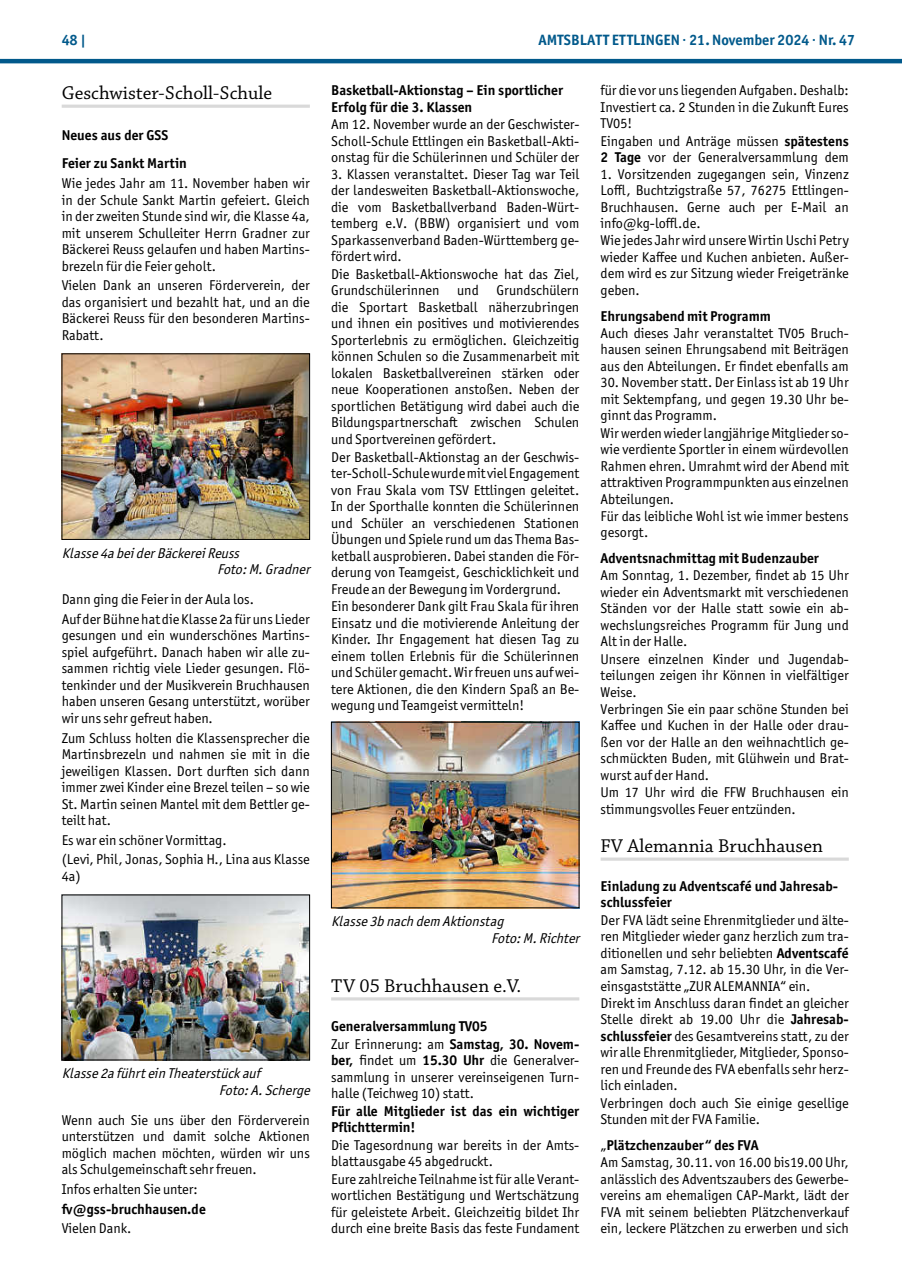
<style>
.page{position:relative;width:902px;height:1280px;background:#fff}
.page>*{position:absolute;margin:0;border:0;box-sizing:border-box;transform-origin:0 0}
.t1{font:19.5px "Chaparral Pro";color:#000}
.t2{font:700 15px "Officina Sans ITC Pro";color:#01598b}
.t3{font:14.25px/16.6px "Officina Sans ITC Pro";color:#000}
.t4{font:700 14.25px/16.5px "Officina Sans ITC Pro";color:#000}
.t5{font:italic 14.25px/16.5px "Officina Sans ITC Pro";color:#000}
.s1{font-weight:700}
</style>
<div class="page">
<hr style="left:0;top:59px;width:901px;height:4px;background:#01598b">
<hr style="left:62px;top:105px;width:248px;height:3px;background:#d9d9d9">
<img style="left:64px;top:356px;width:244px;height:182px">
<div style="left:62px;top:354px;width:248px;height:186px;border:1px solid #000"></div>
<img style="left:64px;top:897px;width:244px;height:161px">
<div style="left:62px;top:895px;width:248px;height:165px;border:1px solid #000"></div>
<hr style="left:331px;top:997px;width:248px;height:3px;background:#d9d9d9">
<img style="left:333px;top:724px;width:244px;height:182px">
<div style="left:331px;top:722px;width:248px;height:186px;border:1px solid #000"></div>
<hr style="left:600px;top:857px;width:248px;height:4px;background:#e3e3e3">
<p class="t2" style="left:62px;top:31px;width:26px">48 |</p>
<p class="t2" style="left:538px;top:31px;width:318px">AMTSBLATT ETTLINGEN · 21. November 2024 · Nr. 47</p>
<h1 class="t1" style="left:62px;top:82px;width:212px">Geschwister-Scholl-Schule</h1>
<p class="t4" style="left:62px;top:121px;width:127px;line-height:28px">Neues aus der GSS<br>Feier zu Sankt Martin</p>
<p class="t3" style="left:62px;top:175px;width:250px;text-align:justify">Wie jedes Jahr am 11. November haben wir in der Schule Sankt Martin gefeiert. Gleich in der zweiten Stunde sind wir, die Klasse 4a, mit unserem Schulleiter Herrn Gradner zur Bäckerei Reuss gelaufen und haben Martins&shy;brezeln für die Feier geholt.</p>
<p class="t3" style="left:62px;top:277px;width:250px;text-align:justify">Vielen Dank an unseren Förderverein, der das organisiert und bezahlt hat, und an die Bäckerei Reuss für den besonderen Martins-Rabatt.</p>
<p class="t4" style="left:331px;top:82px;width:233px">Basketball-Aktionstag – Ein sportlicher<br>Erfolg für die 3. Klassen</p>
<p class="t3" style="left:331px;top:116px;width:250px;text-align:justify">Am 12. November wurde an der Geschwister-Scholl-Schule Ettlingen ein Basketball-Akti&shy;onstag für die Schülerinnen und Schüler der</p>
<p class="t3" style="left:331px;top:166px;width:250px">3. Klassen veranstaltet. Dieser Tag war Teil der landesweiten Basketball-Aktionswoche, die vom Basketballverband Baden-Würt&shy;temberg e.V. (BBW) organisiert und vom Sparkassenverband Baden-Württemberg ge&shy;fördert wird.<br>Die Basketball-Aktionswoche hat das Ziel, Grundschülerinnen und Grundschülern die Sportart Basketball näherzubringen und ihnen ein positives und motivierendes Sporterlebnis zu ermöglichen. Gleichzeitig können Schulen so die Zusammenarbeit mit lokalen Basketballvereinen stärken oder neue Kooperationen anstoßen. Neben der sportlichen Betätigung wird dabei auch die Bildungspartnerschaft zwischen Schulen und Sportvereinen gefördert.<br>Der Basketball-Aktionstag an der Geschwis&shy;ter-Scholl-Schule wurde mit viel Engagement von Frau Skala vom TSV Ettlingen geleitet.<br>In der Sporthalle konnten die Schülerinnen und Schüler an verschiedenen Stationen Übungen und Spiele rund um das Thema Bas&shy;ketball ausprobieren. Dabei standen die För&shy;derung von Teamgeist, Geschicklichkeit und Freude an der Bewegung im Vordergrund.<br>Ein besonderer Dank gilt Frau Skala für ihren Einsatz und die motivierende Anleitung der Kinder. Ihr Engagement hat diesen Tag zu einem tollen Erlebnis für die Schülerinnen und Schüler gemacht. Wir freuen uns auf wei&shy;tere Aktionen, die den Kindern Spaß an Be&shy;wegung und Teamgeist vermitteln!</p>
<p class="t3" style="left:600px;top:82px;width:250px">für die vor uns liegenden Aufgaben. Deshalb:<br>Investiert ca. 2 Stunden in die Zukunft Eures TV05!<br>Eingaben und Anträge müssen <span class="s1">spätestens 2 Tage</span> vor der Generalversammlung dem</p>
<p class="t3" style="left:600px;top:165px;width:250px">1. Vorsitzenden zugegangen sein, Vinzenz Loffl, Buchtzigstraße 57, 76275 Ettlingen-Bruchhausen. Gerne auch per E-Mail an info@kg-loffl.de.<br>Wie jedes Jahr wird unsere Wirtin Uschi Petry wieder Kaffee und Kuchen anbieten. Außer&shy;dem wird es zur Sitzung wieder Freigetränke geben.</p>
<p class="t4" style="left:600px;top:307px;width:172px">Ehrungsabend mit Programm</p>
<p class="t3" style="left:600px;top:325px;width:250px;text-align:justify">Auch dieses Jahr veranstaltet TV05 Bruch&shy;hausen seinen Ehrungsabend mit Beiträgen aus den Abteilungen. Er findet ebenfalls am</p>
<p class="t3" style="left:600px;top:374px;width:250px">30. November statt. Der Einlass ist ab 19 Uhr mit Sektempfang, und gegen 19.30 Uhr be&shy;ginnt das Programm.<br>Wir werden wieder langjährige Mitglieder so&shy;wie verdiente Sportler in einem würdevollen Rahmen ehren. Umrahmt wird der Abend mit attraktiven Programmpunkten aus einzelnen Abteilungen.<br>Für das leibliche Wohl ist wie immer bestens gesorgt.</p>
<p class="t4" style="left:600px;top:550px;width:220px">Adventsnachmittag mit Budenzauber</p>
<p class="t3" style="left:600px;top:567px;width:250px">Am Sonntag, 1. Dezember, findet ab 15 Uhr wieder ein Adventsmarkt mit verschiedenen Ständen vor der Halle statt sowie ein ab&shy;wechslungsreiches Programm für Jung und Alt in der Halle.<br>Unsere einzelnen Kinder und Jugendab&shy;teilungen zeigen ihr Können in vielfältiger Weise.<br>Verbringen Sie ein paar schöne Stunden bei Kaffee und Kuchen in der Halle oder drau&shy;ßen vor der Halle an den weihnachtlich ge&shy;schmückten Buden, mit Glühwein und Brat&shy;wurst auf der Hand.<br>Um 17 Uhr wird die FFW Bruchhausen ein stimmungsvolles Feuer entzünden.</p>
<h1 class="t1" style="left:600px;top:835px;width:224px">FV Alemannia Bruchhausen</h1>
<p class="t4" style="left:600px;top:878px;width:239px">Einladung zu Adventscafé und Jahresab&shy;schlussfeier</p>
<p class="t3" style="left:600px;top:911px;width:250px">Der FVA lädt seine Ehrenmitglieder und älte&shy;ren Mitglieder wieder ganz herzlich zum tra&shy;ditionellen und sehr beliebten <span class="s1">Adventscafé </span>am Samstag, 7.12. ab 15.30 Uhr, in die Ver&shy;einsgaststätte „ZUR ALEMANNIA“ ein.<br>Direkt im Anschluss daran findet an gleicher Stelle direkt ab 19.00 Uhr die <span class="s1">Jahresab&shy;schlussfeier</span> des Gesamtvereins statt, zu der wir alle Ehrenmitglieder, Mitglieder, Sponso&shy;ren und Freunde des FVA ebenfalls sehr herz&shy;lich einladen.<br>Verbringen doch auch Sie einige gesellige Stunden mit der FVA Familie.</p>
<p class="t3" style="left:600px;top:1137px;width:250px">„<span class="s1">Plätzchenzauber“ des FVA<br></span>Am Samstag, 30.11. von 16.00 bis19.00 Uhr, anlässlich des Adventszaubers des Gewerbe&shy;vereins am ehemaligen CAP-Markt, lädt der FVA mit seinem beliebten Plätzchenverkauf ein, leckere Plätzchen zu erwerben und sich</p>
<p class="t5" style="left:217px;top:544px;width:98px;text-indent:-155px">Klasse4abeiderBäckereiReuss<br>Foto:M.Gradner</p>
<p class="t3" style="left:62px;top:590px;width:250px;line-height:19.6px">Dann ging die Feier in der Aula los.<br>Auf der Bühne hat die Klasse 2a für uns Lieder</p>
<p class="t3" style="left:62px;top:627px;width:250px;text-align:justify">gesungen und ein wunderschönes Martins&shy;spiel aufgeführt. Danach haben wir alle zu&shy;sammen richtig viele Lieder gesungen. Flö&shy;tenkinder und der Musikverein Bruchhausen haben unseren Gesang unterstützt, worüber wir uns sehr gefreut haben.</p>
<p class="t3" style="left:62px;top:729px;width:250px;text-align:justify">Zum Schluss holten die Klassensprecher die Martinsbrezeln und nahmen sie mit in die jeweiligen Klassen. Dort durften sich dann immer zwei Kinder eine Brezel teilen – so wie St. Martin seinen Mantel mit dem Bettler ge&shy;teilt hat.</p>
<p class="t3" style="left:62px;top:830px;width:250px;line-height:19.6px">Es war ein schöner Vormittag.<br>(Levi, Phil, Jonas, Sophia H., Lina aus Klasse</p>
<p class="t3" style="left:62px;top:867px;width:20px">4a)</p>
<p class="t5" style="left:491px;top:913px;width:93px;text-indent:-160px">Klasse3bnach dem Aktionstag<br>Foto:M.Richter</p>
<h1 class="t1" style="left:331px;top:975px;width:192px">TV 05 Bruchhausen e.V.</h1>
<p class="t3" style="left:331px;top:1018px;width:250px"><span class="s1">Generalversammlung TV05<br></span>Zur Erinnerung: am <span class="s1">Samstag, 30. Novem&shy;ber,</span> findet um <span class="s1">15.30 Uhr</span> die Generalver&shy;sammlung in unserer vereinseigenen Turn&shy;halle (Teichweg 10) statt.</p>
<p class="t4" style="left:331px;top:1102px;width:250px">Für alle Mitglieder ist das ein wichtiger<br>Pflichttermin!</p>
<p class="t3" style="left:331px;top:1136px;width:250px">Die Tagesordnung war bereits in der Amts&shy;blattausgabe 45 abgedruckt.<br>Eure zahlreiche Teilnahme ist für alle Verant&shy;wortlichen Bestätigung und Wertschätzung für geleistete Arbeit. Gleichzeitig bildet Ihr durch eine breite Basis das feste Fundament</p>
<p class="t5" style="left:219px;top:1065px;width:96px;text-indent:-157px">Klasse2aführtein Theaterstückauf<br>Foto:A.Scherge</p>
<p class="t3" style="left:62px;top:1112px;width:250px;text-align:justify">Wenn auch Sie uns über den Förderverein unterstützen und damit solche Aktionen möglich machen möchten, würden wir uns als Schulgemeinschaft sehr freuen.</p>
<p class="t3" style="left:62px;top:1181px;width:138px">Infos erhalten Sie unter:</p>
<p class="t4" style="left:62px;top:1200px;width:146px">fv@gss-bruchhausen.de</p>
<p class="t3" style="left:62px;top:1220px;width:71px">Vielen Dank.</p>
</div>
